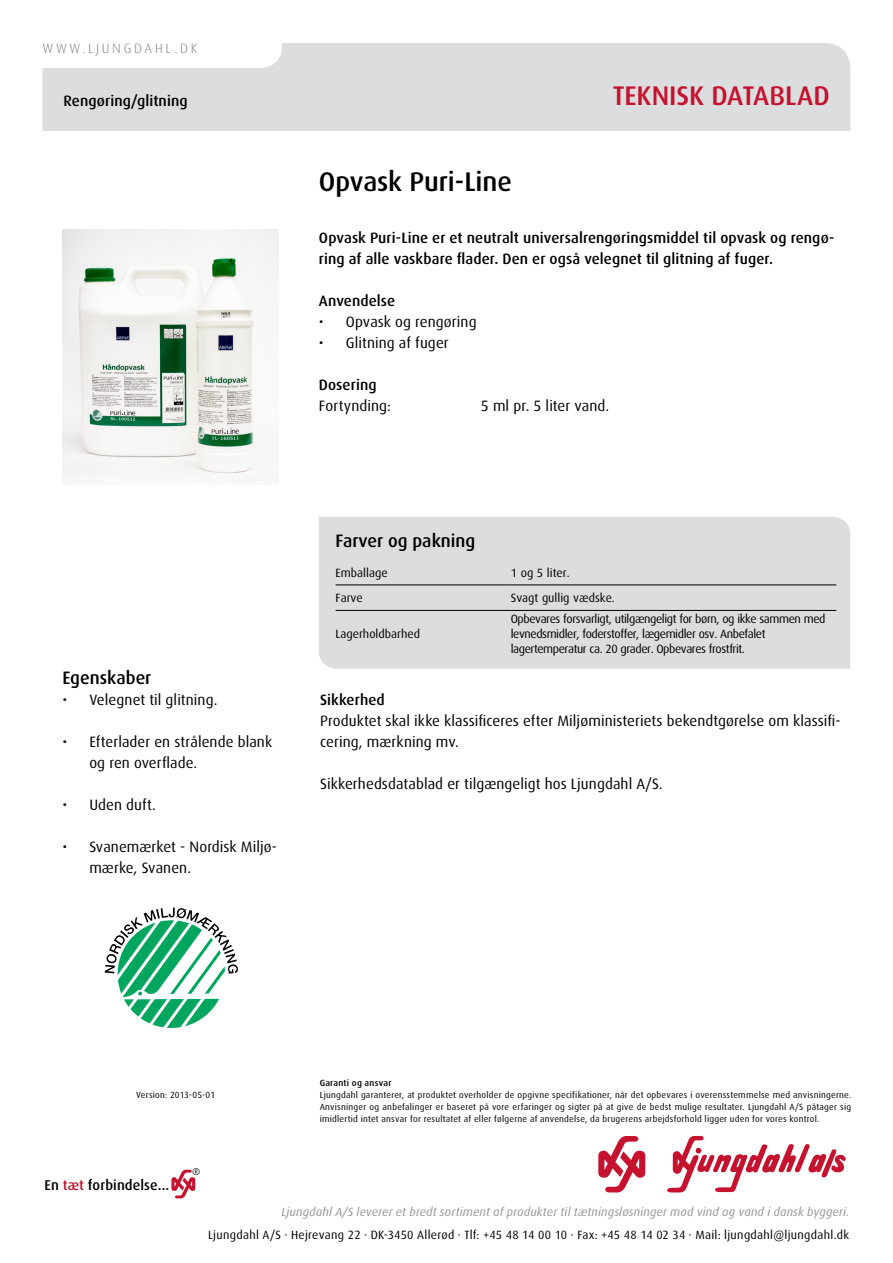
<style>
.page{position:relative;width:893px;height:1263px;background:#fff}
.page>*{position:absolute;margin:0;border:0;box-sizing:border-box;transform-origin:0 0}
.t1{font:500 27px "Dax Pro";letter-spacing:-.005em;color:#000}
.t2{font:500 27px "Dax Pro";letter-spacing:-.005em;color:#c4122f}
.t3{font:500 18px "Dax Pro";color:#000}
.t4{font:15px/21px "Dax Pro";letter-spacing:.005em;color:#000}
.t5{font:500 15px/21px "Dax Pro";letter-spacing:.005em;color:#000}
.t6{font:500 14.1px "Dax Pro";letter-spacing:.005em;color:#000}
.t7{font:300 13.5px "Dax Pro";letter-spacing:.2em;color:#808285}
.Tabel_tekst_1{font:12px/15px "Dax Pro";letter-spacing:-.035em;color:#000}
.Tabel_tekst_1-2{font:12px "Dax Pro";letter-spacing:.025em;color:#000}
.t8{font:italic 12px "Dax Pro";letter-spacing:.015em;color:#939598}
.Tabel_tekst_1-3{font:12px "Dax Pro";color:#000}
.t9{font:9.9px "Dax Pro";color:#000}
.Tabel_tekst_1-4{font:9px/12px "Dax Pro";letter-spacing:.025em;color:#000;text-align:justify}
.Tabel_tekst_1-5{font:500 9px "Dax Pro";letter-spacing:.025em;color:#000}
.s1{color:#c4122f}
</style>
<div class="page">
<div style="left:43px;top:43px;width:807px;height:158px;background:#dcddde;border-radius:26px"></div>
<div style="left:35px;top:132px;width:827px;height:381px;background:#fff"></div>
<div style="left:43px;top:43px;width:239px;height:25px;background:#fff"></div>
<div style="left:319px;top:517px;width:531px;height:152px;background:#dcddde"></div>
<hr style="left:336px;top:585px;width:175px;height:1px;background:#000">
<hr style="left:511px;top:585px;width:325px;height:1px;background:#000">
<hr style="left:336px;top:610px;width:175px;height:1px;background:#000">
<hr style="left:511px;top:610px;width:325px;height:1px;background:#000">
<svg style="left:667px;top:1136px;width:179px;height:56px"></svg>
<svg style="left:598px;top:1136px;width:48px;height:56px"></svg>
<svg style="left:105px;top:908px;width:133px;height:120px"></svg>
<img style="left:62px;top:230px;width:217px;height:253px">
<svg style="left:171px;top:1170px;width:25px;height:28px"></svg>
<p class="t7" style="left:43px;top:40px;width:156px">WWW.LJUNGDAHL.DK</p>
<p class="t5" style="left:64px;top:90px;width:126px">Rengøring/glitning</p>
<p class="t2" style="left:613px;top:79px;width:219px">TEKNISK DATABLAD</p>
<p class="t1" style="left:319px;top:164px;width:194px">Opvask Puri-Line</p>
<p class="t5" style="left:319px;top:227px;width:517px">Opvask Puri-Line er et neutralt universalrengøringsmiddel til opvask og rengø&shy;ring af alle vaskbare flader. Den er også velegnet til glitning af fuger.</p>
<p class="t5" style="left:319px;top:290px;width:78px">Anvendelse</p>
<p class="t4" style="left:319px;top:311px;width:159px">• Opvask og rengøring</p>
<p class="t4" style="left:319px;top:332px;width:131px">• Glitning af fuger</p>
<p class="t5" style="left:319px;top:374px;width:59px">Dosering</p>
<p class="t4" style="left:319px;top:395px;width:74px">Fortynding:</p>
<p class="t4" style="left:481px;top:395px;width:130px">5 ml pr. 5 liter vand.</p>
<p class="t3" style="left:62px;top:666px;width:91px">Egenskaber</p>
<p class="t4" style="left:62px;top:689px;width:157px">• Velegnet til glitning.</p>
<p class="t4" style="left:89px;top:731px;width:184px;text-indent:-27px">• Efterlader en strålende blank og ren overflade.</p>
<p class="t4" style="left:62px;top:794px;width:95px">• Uden duft.</p>
<p class="t4" style="left:89px;top:836px;width:189px;text-indent:-27px">• Svanemærket - Nordisk Miljø&shy;mærke, Svanen.</p>
<p class="t3" style="left:336px;top:530px;width:141px">Farver og pakning</p>
<p class="Tabel_tekst_1-3" style="left:336px;top:565px;width:54px">Emballage</p>
<p class="Tabel_tekst_1" style="left:511px;top:565px;width:60px">1 og 5 liter.</p>
<p class="Tabel_tekst_1" style="left:336px;top:590px;width:29px">Farve</p>
<p class="Tabel_tekst_1-3" style="left:511px;top:590px;width:106px">Svagt gullig vædske.</p>
<p class="Tabel_tekst_1-3" style="left:336px;top:627px;width:86px">Lagerholdbarhed</p>
<p class="Tabel_tekst_1" style="left:511px;top:611px;width:316px">Opbevares forsvarligt, utilgængeligt for børn, og ikke sammen med levnedsmidler, foderstoffer, lægemidler osv. Anbefalet</p>
<p class="Tabel_tekst_1" style="left:511px;top:641px;width:236px">lagertemperatur ca. 20 grader. Opbevares frostfrit.</p>
<p class="t5" style="left:320px;top:689px;width:66px">Sikkerhed</p>
<p class="t4" style="left:320px;top:710px;width:522px">Produktet skal ikke klassificeres efter Miljøministeriets bekendtgørelse om klassifi&shy;cering, mærkning mv.</p>
<p class="t4" style="left:320px;top:773px;width:344px">Sikkerhedsdatablad er tilgængeligt hos Ljungdahl A/S.</p>
<p class="Tabel_tekst_1-4" style="left:136px;top:1089px;width:80px">Version: 2013-05-01</p>
<p class="t6" style="left:45px;top:1176px;width:126px">En <span class="s1">tæt</span> forbindelse...</p>
<p class="t9" style="left:192px;top:1165px;width:10px">®</p>
<p class="Tabel_tekst_1-5" style="left:320px;top:1077px;width:73px">Garanti og ansvar</p>
<p class="Tabel_tekst_1-4" style="left:320px;top:1088px;width:533px">Ljungdahl garanterer, at produktet overholder de opgivne specifikationer, når det opbevares i overensstemmelse med anvisningerne.<br>Anvisninger og anbefalinger er baseret på vore erfaringer og sigter på at give de bedst mulige resultater. Ljungdahl A/S påtager sig imidlertid intet ansvar for resultatet af eller følgerne af anvendelse, da brugerens arbejdsforhold ligger uden for vores kontrol.</p>
<p class="t8" style="left:281px;top:1204px;width:569px">Ljungdahl A/S leverer et bredt sortiment af produkter til tætningsløsninger mod vind og vand i dansk byggeri.</p>
<p class="Tabel_tekst_1-2" style="left:208px;top:1227px;width:643px">Ljungdahl A/S · Hejrevang 22 · DK-3450 Allerød · Tlf: +45 48 14 00 10 · Fax: +45 48 14 02 34 · Mail: ljungdahl@ljungdahl.dk</p>
</div>
